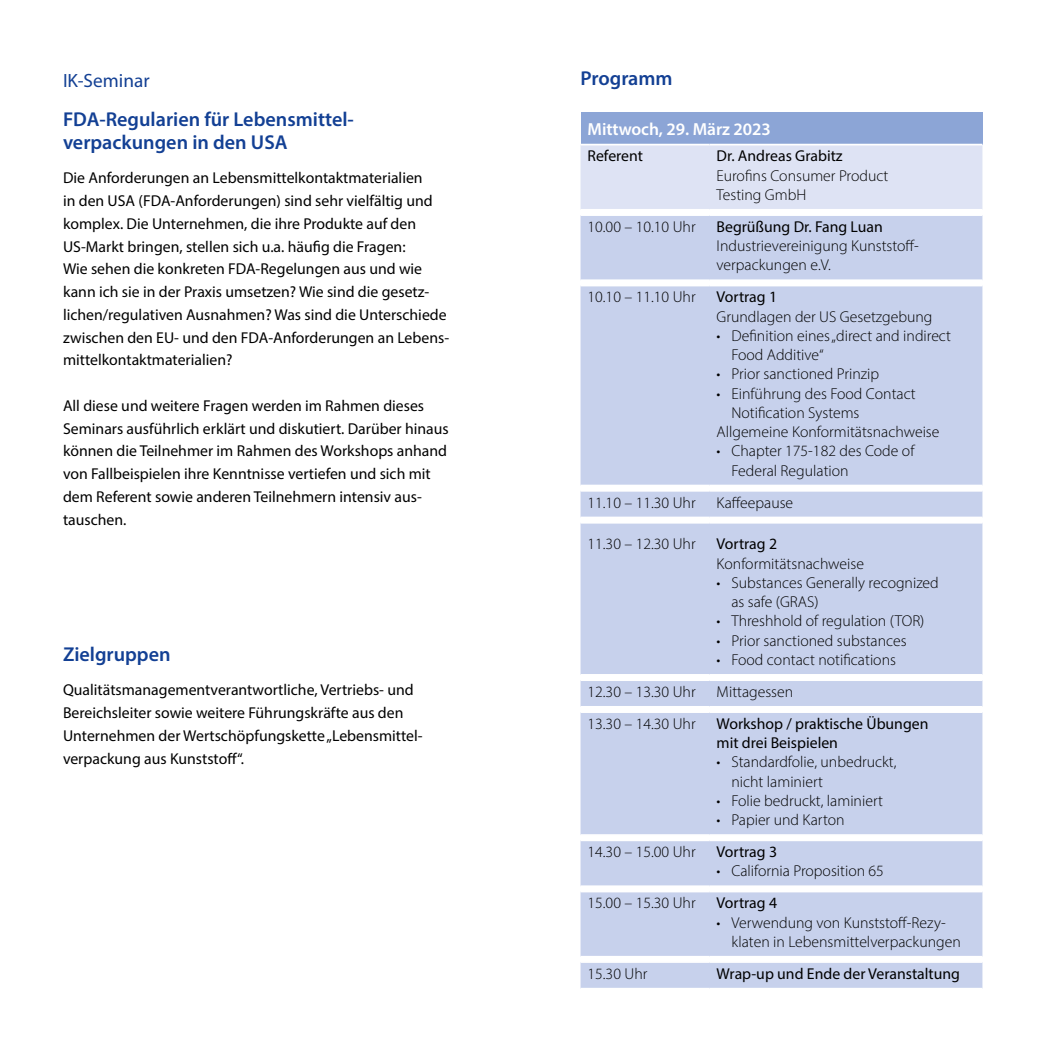
<style>
.page{position:relative;width:1042px;height:1042px;background:#fff}
.page>*{position:absolute;margin:0;border:0;box-sizing:border-box;transform-origin:0 0}
.Head_blau{font:600 20.12px/22.8px "Myriad Pro";color:#134094}
.blau_fett{font:19.25px "Myriad Pro";color:#134094}
.Fließtext{font:600 17.5px "Myriad Pro";letter-spacing:-.005em;color:#fff}
.Fließtext-2{font:15.75px/22.8px "Myriad Pro";color:#000}
.Fließtext-3{font:300 15.75px/19.2px "Myriad Pro";color:#000}
</style>
<div class="page">
<div style="left:580px;top:112px;width:402px;height:33px;background:#8ca5d6"></div>
<div style="left:580px;top:145px;width:402px;height:64px;background:#dee3f4"></div>
<div style="left:580px;top:216px;width:402px;height:772px;background:#c7d1ec"></div>
<hr style="left:580px;top:144px;width:129px;height:1px;background:#fff">
<hr style="left:709px;top:144px;width:273px;height:1px;background:#fff">
<hr style="left:580px;top:279px;width:129px;height:2px;background:#fff">
<hr style="left:709px;top:279px;width:273px;height:2px;background:#fff">
<hr style="left:580px;top:285px;width:129px;height:1px;background:#fff">
<hr style="left:709px;top:285px;width:273px;height:1px;background:#fff">
<hr style="left:580px;top:516px;width:129px;height:2px;background:#fff">
<hr style="left:709px;top:516px;width:273px;height:2px;background:#fff">
<hr style="left:580px;top:522px;width:129px;height:1px;background:#fff">
<hr style="left:709px;top:522px;width:273px;height:1px;background:#fff">
<hr style="left:580px;top:674px;width:129px;height:2px;background:#fff">
<hr style="left:709px;top:674px;width:273px;height:2px;background:#fff">
<hr style="left:580px;top:679px;width:129px;height:2px;background:#fff">
<hr style="left:709px;top:679px;width:273px;height:2px;background:#fff">
<hr style="left:580px;top:706px;width:129px;height:2px;background:#fff">
<hr style="left:709px;top:706px;width:273px;height:2px;background:#fff">
<hr style="left:580px;top:711px;width:129px;height:2px;background:#fff">
<hr style="left:709px;top:711px;width:273px;height:2px;background:#fff">
<hr style="left:580px;top:834px;width:129px;height:2px;background:#fff">
<hr style="left:709px;top:834px;width:273px;height:2px;background:#fff">
<hr style="left:580px;top:839px;width:129px;height:2px;background:#fff">
<hr style="left:709px;top:839px;width:273px;height:2px;background:#fff">
<hr style="left:580px;top:885px;width:129px;height:2px;background:#fff">
<hr style="left:709px;top:885px;width:273px;height:2px;background:#fff">
<hr style="left:580px;top:890px;width:129px;height:2px;background:#fff">
<hr style="left:709px;top:890px;width:273px;height:2px;background:#fff">
<hr style="left:580px;top:956px;width:129px;height:1px;background:#fff">
<hr style="left:709px;top:956px;width:273px;height:1px;background:#fff">
<hr style="left:580px;top:961px;width:129px;height:2px;background:#fff">
<hr style="left:709px;top:961px;width:273px;height:2px;background:#fff">
<hr style="left:580px;top:485px;width:129px;height:1px;background:#fff">
<hr style="left:709px;top:485px;width:273px;height:1px;background:#fff">
<hr style="left:580px;top:490px;width:129px;height:2px;background:#fff">
<hr style="left:709px;top:490px;width:273px;height:2px;background:#fff">
<p class="blau_fett" style="left:63px;top:68px;width:88px">IK-Seminar</p>
<p class="Head_blau" style="left:63px;top:108px;width:292px">FDA-Regularien für Lebensmittel&shy;verpackungen in den USA</p>
<p class="Fließtext-2" style="left:63px;top:166px;width:388px">Die Anforderungen an Lebensmittelkontaktmaterialien<br>in den USA (FDA-Anforderungen) sind sehr vielfältig und komplex. Die Unternehmen, die ihre Produkte auf den US-Markt bringen, stellen sich u.a. häufig die Fragen:<br>Wie sehen die konkreten FDA-Regelungen aus und wie kann ich sie in der Praxis umsetzen? Wie sind die gesetz&shy;lichen/regulativen Ausnahmen? Was sind die Unterschiede zwischen den EU- und den FDA-Anforderungen an Lebens&shy;mittelkontaktmaterialien?</p>
<p class="Fließtext-2" style="left:63px;top:394px;width:387px">All diese und weitere Fragen werden im Rahmen dieses Seminars ausführlich erklärt und diskutiert. Darüber hinaus können die Teilnehmer im Rahmen des Workshops anhand von Fallbeispielen ihre Kenntnisse vertiefen und sich mit dem Referent sowie anderen Teilnehmern intensiv aus&shy;tauschen.</p>
<p class="Head_blau" style="left:63px;top:642px;width:109px">Zielgruppen</p>
<p class="Fließtext-2" style="left:63px;top:678px;width:360px">Qualitätsmanagementverantwortliche, Vertriebs- und Bereichsleiter sowie weitere Führungskräfte aus den Unternehmen der Wertschöpfungskette „Lebensmittel&shy;verpackung aus Kunststoff“.</p>
<p class="Head_blau" style="left:580px;top:66px;width:94px">Programm</p>
<p class="Fließtext" style="left:587px;top:118px;width:185px">Mittwoch, 29. März 2023</p>
<p class="Fließtext-2" style="left:587px;top:144px;width:57px">Referent</p>
<p class="Fließtext-2" style="left:716px;top:144px;width:128px">Dr. Andreas Grabitz</p>
<p class="Fließtext-3" style="left:716px;top:166px;width:173px">Eurofins Consumer Product<br>Testing GmbH</p>
<p class="Fließtext-3" style="left:587px;top:217px;width:110px">10.00 – 10.10 Uhr</p>
<p class="Fließtext-2" style="left:716px;top:215px;width:168px">Begrüßung Dr. Fang Luan</p>
<p class="Fließtext-3" style="left:716px;top:236px;width:204px">Industrievereinigung Kunststoff&shy;verpackungen e.V.</p>
<p class="Fließtext-3" style="left:587px;top:287px;width:110px">10.10 – 11.10 Uhr</p>
<p class="Fließtext-2" style="left:716px;top:285px;width:62px">Vortrag 1</p>
<p class="Fließtext-3" style="left:716px;top:306px;width:217px">Grundlagen der US Gesetzgebung</p>
<p class="Fließtext-3" style="left:731px;top:326px;width:221px;text-indent:-15px">• Definition eines „direct and indirect<br>Food Additive“</p>
<p class="Fließtext-3" style="left:716px;top:364px;width:164px">• Prior sanctioned Prinzip</p>
<p class="Fließtext-3" style="left:731px;top:383px;width:186px;text-indent:-15px">• Einführung des Food Contact<br>Notification Systems</p>
<p class="Fließtext-3" style="left:716px;top:422px;width:224px">Allgemeine Konformitätsnachweise</p>
<p class="Fließtext-3" style="left:731px;top:441px;width:184px;text-indent:-15px">• Chapter 175-182 des Code of<br>Federal Regulation</p>
<p class="Fließtext-3" style="left:587px;top:492px;width:110px">11.10 – 11.30 Uhr</p>
<p class="Fließtext-3" style="left:716px;top:492px;width:78px">Kaffeepause</p>
<p class="Fließtext-3" style="left:587px;top:534px;width:110px">11.30 – 12.30 Uhr</p>
<p class="Fließtext-2" style="left:716px;top:532px;width:62px">Vortrag 2</p>
<p class="Fließtext-3" style="left:716px;top:554px;width:149px">Konformitätsnachweise</p>
<p class="Fließtext-3" style="left:731px;top:573px;width:209px;text-indent:-15px">• Substances Generally recognized as safe (GRAS)</p>
<p class="Fließtext-3" style="left:716px;top:611px;width:209px">• Threshhold of regulation (TOR)</p>
<p class="Fließtext-3" style="left:716px;top:631px;width:192px">• Prior sanctioned substances</p>
<p class="Fließtext-3" style="left:716px;top:650px;width:181px">• Food contact notifications</p>
<p class="Fließtext-3" style="left:587px;top:682px;width:110px">12.30 – 13.30 Uhr</p>
<p class="Fließtext-3" style="left:716px;top:682px;width:78px">Mittagessen</p>
<p class="Fließtext-3" style="left:587px;top:714px;width:110px">13.30 – 14.30 Uhr</p>
<p class="Fließtext-2" style="left:716px;top:714px;width:213px;line-height:19.2px">Workshop / praktische Übungen mit drei Beispielen</p>
<p class="Fließtext-3" style="left:731px;top:752px;width:167px;text-indent:-15px">• Standardfolie, unbedruckt, nicht laminiert</p>
<p class="Fließtext-3" style="left:716px;top:791px;width:168px">• Folie bedruckt, laminiert</p>
<p class="Fließtext-3" style="left:716px;top:810px;width:130px">• Papier und Karton</p>
<p class="Fließtext-3" style="left:587px;top:842px;width:110px">14.30 – 15.00 Uhr</p>
<p class="Fließtext-2" style="left:716px;top:840px;width:62px">Vortrag 3</p>
<p class="Fließtext-3" style="left:716px;top:861px;width:169px">• California Proposition 65</p>
<p class="Fließtext-3" style="left:587px;top:893px;width:110px">15.00 – 15.30 Uhr</p>
<p class="Fließtext-2" style="left:716px;top:891px;width:62px">Vortrag 4</p>
<p class="Fließtext-3" style="left:731px;top:912px;width:231px;text-indent:-15px">• Verwendung von Kunststoff-Rezy&shy;klaten in Lebensmittelverpackungen</p>
<p class="Fließtext-3" style="left:587px;top:964px;width:61px">15.30 Uhr</p>
<p class="Fließtext-2" style="left:716px;top:962px;width:245px">Wrap-up und Ende der Veranstaltung</p>
</div>
